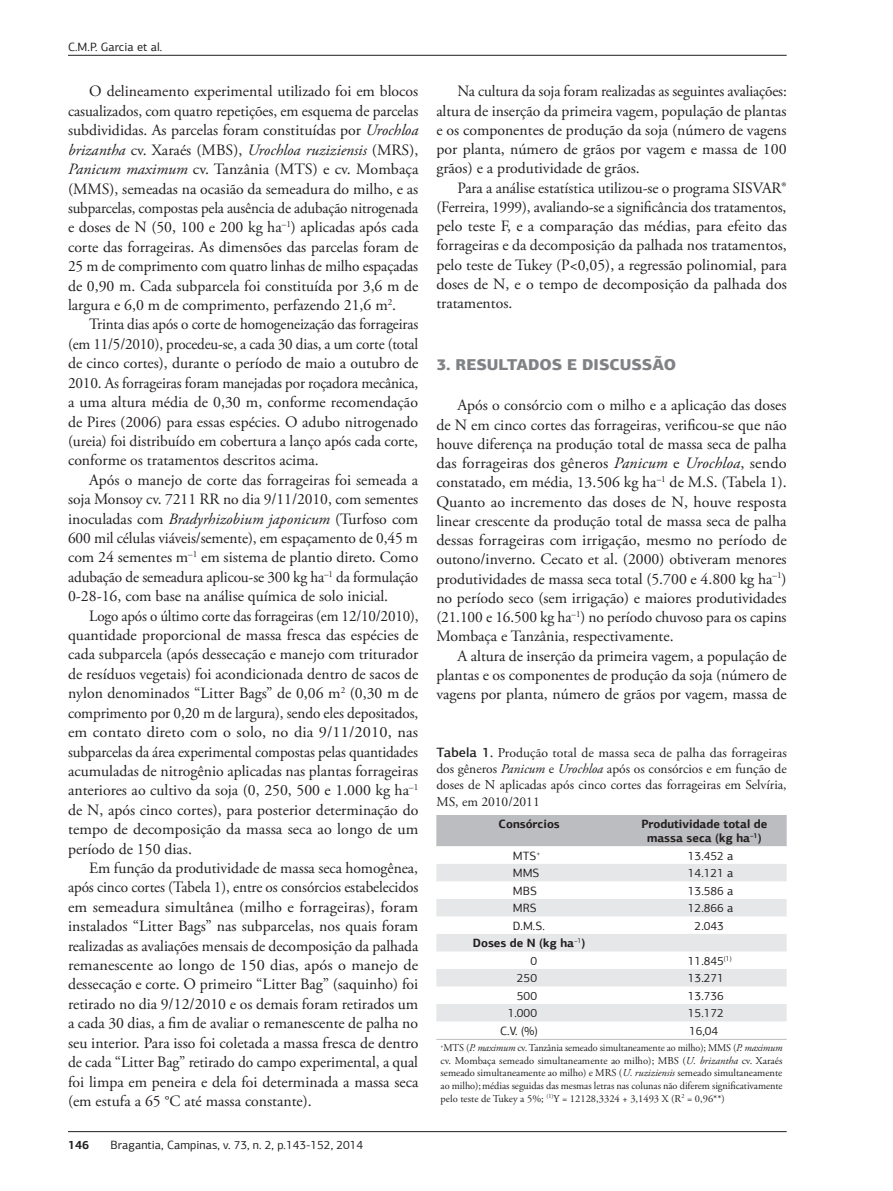
<style>
.page{position:relative;width:893px;height:1191px;background:#fff}
.page>*{position:absolute;margin:0;border:0;box-sizing:border-box;transform-origin:0 0}
.Corpo{font:15.75px/19.4px "Adobe Garamond Pro";color:#231f20;text-align:justify}
.Corpo-2{font:15.75px/19.4px "Adobe Garamond Pro";color:#231f20;text-align:justify;scale:.96 1}
.t1{font:900 15.75px "PF Agora Sans Pro";color:#808285}
._1__Legenda_figura{font:13.5px/16.2px "Adobe Garamond Pro";color:#231f20;text-align:justify}
.Tabela_corpo{font:12px "PF Agora Sans Pro";color:#231f20}
.Tabela_header{font:700 12px/14.4px "PF Agora Sans Pro";color:#231f20;text-align:center}
.Tabela_corpo-2{font:700 12px "PF Agora Sans Pro";color:#231f20}
.Tabela_footer{font:10.5px/12.6px "Adobe Garamond Pro";color:#231f20;text-align:justify;scale:.96 1}
.s1{font-style:italic}
.s2{font-family:"PF Agora Sans Pro";font-weight:500}
</style>
<div class="page">
<hr style="left:68px;top:55px;width:719px;height:1px;background:#231f20">
<hr style="left:68px;top:1131px;width:719px;height:1px;background:#231f20">
<div style="left:436px;top:815px;width:351px;height:31px;background:#bcbdc0"></div>
<svg style="left:436px;top:846px;width:351px;height:176px"></svg>
<svg style="left:436px;top:864px;width:351px;height:157px;fill:#e6e7e9"></svg>
<hr style="left:436px;top:1039px;width:186px;height:1px;background:#bcbdc0">
<hr style="left:622px;top:1039px;width:165px;height:1px;background:#bcbdc0">
<p class="Tabela_corpo" style="left:68px;top:40px;width:96px">C.M.P. Garcia et al.</p>
<p class="Corpo" style="left:68px;top:82px;width:352px;text-indent:21px">O delineamento experimental utilizado foi em blocos casualizados, com quatro repetições, em esquema de parcelas subdivididas. As parcelas foram constituídas por <span class="s1">Urochloa brizantha</span> cv. Xaraés (MBS), <span class="s1">Urochloa ruziziensis</span> (MRS), <span class="s1">Panicum maximum</span> cv. Tanzânia (MTS) e cv. Mombaça (MMS), semeadas na ocasião da semeadura do milho, e as subparcelas, compostas pela ausência de adubação nitrogenada e doses de N (50, 100 e 200 kg ha<sup>–1</sup>) aplicadas após cada corte das forrageiras. As dimensões das parcelas foram de 25 m de comprimento com quatro linhas de milho espaçadas de 0,90 m. Cada subparcela foi constituída por 3,6 m de largura e 6,0 m de comprimento, perfazendo 21,6 m<sup>2</sup>.</p>
<p class="Corpo-2" style="left:68px;top:315px;width:366px;text-indent:21px">Trinta dias após o corte de homogeneização das forrageiras (em 11/5/2010), procedeu-se, a cada 30 dias, a um corte (total de cinco cortes), durante o período de maio a outubro de 2010. As forrageiras foram manejadas por roçadora mecânica, a uma altura média de 0,30 m, conforme recomendação de Pires (2006) para essas espécies. O adubo nitrogenado (ureia) foi distribuído em cobertura a lanço após cada corte, conforme os tratamentos descritos acima.</p>
<p class="Corpo" style="left:68px;top:470px;width:352px;text-indent:21px">Após o manejo de corte das forrageiras foi semeada a soja Monsoy cv. 7211 RR no dia 9/11/2010, com sementes inoculadas com <span class="s1">Bradyrhizobium japonicum</span> (Turfoso com 600 mil células viáveis/semente), em espaçamento de 0,45 m com 24 sementes m<sup>–1</sup> em sistema de plantio direto. Como adubação de semeadura aplicou-se 300 kg ha<sup>–1</sup> da formulação 0-28-16, com base na análise química de solo inicial.</p>
<p class="Corpo-2" style="left:68px;top:606px;width:367px;text-indent:21px">Logo após o último corte das forrageiras (em 12/10/2010), quantidade proporcional de massa fresca das espécies de cada subparcela (após dessecação e manejo com triturador de resíduos vegetais) foi acondicionada dentro de sacos de nylon denominados “Litter Bags” de 0,06 m<sup>2</sup> (0,30 m de comprimento por 0,20 m de largura), sendo eles depositados, em contato direto com o solo, no dia 9/11/2010, nas subparcelas da área experimental compostas pelas quantidades acumuladas de nitrogênio aplicadas nas plantas forrageiras anteriores ao cultivo da soja (0, 250, 500 e 1.000 kg ha<sup>–1 </sup>de N, após cinco cortes), para posterior determinação do tempo de decomposição da massa seca ao longo de um período de 150 dias.</p>
<p class="Corpo" style="left:68px;top:859px;width:352px;text-indent:21px">Em função da produtividade de massa seca homogênea, após cinco cortes (Tabela 1), entre os consórcios estabelecidos em semeadura simultânea (milho e forrageiras), foram instalados “Litter Bags” nas subparcelas, nos quais foram realizadas as avaliações mensais de decomposição da palhada remanescente ao longo de 150 dias, após o manejo de dessecação e corte. O primeiro “Litter Bag” (saquinho) foi retirado no dia 9/12/2010 e os demais foram retirados um a cada 30 dias, a fim de avaliar o remanescente de palha no seu interior. Para isso foi coletada a massa fresca de dentro de cada “Litter Bag” retirado do campo experimental, a qual foi limpa em peneira e dela foi determinada a massa seca (em estufa a 65 °C até massa constante).</p>
<p class="Tabela_header" style="left:68px;top:1137px;width:23px">146</p>
<p class="Tabela_corpo" style="left:111px;top:1138px;width:254px">Bragantia, Campinas, v. 73, n. 2, p.143-152, 2014</p>
<p class="Corpo-2" style="left:436px;top:82px;width:367px;text-indent:21px">Na cultura da soja foram realizadas as seguintes avaliações: altura de inserção da primeira vagem, população de plantas e os componentes de produção da soja (número de vagens por planta, número de grãos por vagem e massa de 100 grãos) e a produtividade de grãos.</p>
<p class="Corpo" style="left:436px;top:179px;width:352px;text-indent:21px">Para a análise estatística utilizou-se o programa SISVAR® (Ferreira, 1999), avaliando-se a significância dos tratamentos, pelo teste F, e a comparação das médias, para efeito das forrageiras e da decomposição da palhada nos tratamentos, pelo teste de Tukey (P&lt;0,05), a regressão polinomial, para doses de N, e o tempo de decomposição da palhada dos tratamentos.</p>
<p class="t1" style="left:436px;top:354px;width:241px">3. RESULTADOS E DISCUSSÃO</p>
<p class="Corpo" style="left:436px;top:396px;width:352px;text-indent:21px">Após o consórcio com o milho e a aplicação das doses de N em cinco cortes das forrageiras, verificou-se que não houve diferença na produção total de massa seca de palha das forrageiras dos gêneros <span class="s1">Panicum</span> e <span class="s1">Urochloa</span>, sendo constatado, em média, 13.506 kg ha<sup>–1</sup> de M.S. (Tabela 1).<br>Quanto ao incremento das doses de N, houve resposta linear crescente da produção total de massa seca de palha dessas forrageiras com irrigação, mesmo no período de outono/inverno. Cecato et al. (2000) obtiveram menores produtividades de massa seca total (5.700 e 4.800 kg ha<sup>–1</sup>) no período seco (sem irrigação) e maiores produtividades (21.100 e 16.500 kg ha<sup>–1</sup>) no período chuvoso para os capins Mombaça e Tanzânia, respectivamente.</p>
<p class="Corpo" style="left:436px;top:646px;width:352px;text-indent:21px">A altura de inserção da primeira vagem, a população de plantas e os componentes de produção da soja (número de vagens por planta, número de grãos por vagem, massa de</p>
<p class="_1__Legenda_figura" style="left:436px;top:745px;width:352px"><span class="s2">Tabela 1.</span> Produção total de massa seca de palha das forrageiras dos gêneros <span class="s1">Panicum</span> e <span class="s1">Urochloa</span> após os consórcios e em função de doses de N aplicadas após cinco cortes das forrageiras em Selvíria, MS, em 2010/2011</p>
<p class="Tabela_header" style="left:499px;top:816px;width:63px">Consórcios</p>
<p class="Tabela_header" style="left:641px;top:816px;width:127px">Produtividade total de massa seca (kg ha<sup>–1</sup>)</p>
<p class="Tabela_corpo" style="left:513px;top:848px;width:29px">MTS<sup>+</sup></p>
<p class="Tabela_corpo" style="left:688px;top:848px;width:47px">13.452 a</p>
<p class="Tabela_corpo" style="left:513px;top:866px;width:28px">MMS</p>
<p class="Tabela_corpo" style="left:688px;top:866px;width:47px">14.121 a</p>
<p class="Tabela_corpo" style="left:513px;top:883px;width:26px">MBS</p>
<p class="Tabela_corpo" style="left:688px;top:883px;width:47px">13.586 a</p>
<p class="Tabela_corpo" style="left:513px;top:901px;width:25px">MRS</p>
<p class="Tabela_corpo" style="left:688px;top:901px;width:47px">12.866 a</p>
<p class="Tabela_corpo" style="left:513px;top:918px;width:33px">D.M.S.</p>
<p class="Tabela_corpo" style="left:695px;top:918px;width:31px">2.043</p>
<p class="Tabela_corpo-2" style="left:473px;top:935px;width:114px">Doses de N (kg ha<sup>–1</sup>)</p>
<p class="Tabela_corpo" style="left:530px;top:953px;width:8px">0</p>
<p class="Tabela_corpo" style="left:688px;top:953px;width:45px">11.845<sup>(1)</sup></p>
<p class="Tabela_corpo" style="left:517px;top:971px;width:22px">250</p>
<p class="Tabela_corpo" style="left:688px;top:971px;width:37px">13.271</p>
<p class="Tabela_corpo" style="left:517px;top:988px;width:22px">500</p>
<p class="Tabela_corpo" style="left:688px;top:988px;width:37px">13.736</p>
<p class="Tabela_corpo" style="left:508px;top:1006px;width:31px">1.000</p>
<p class="Tabela_corpo" style="left:688px;top:1006px;width:37px">15.172</p>
<p class="Tabela_corpo" style="left:500px;top:1023px;width:39px">C.V. (%)</p>
<p class="Tabela_corpo" style="left:689px;top:1023px;width:31px">16,04</p>
<p class="Tabela_footer" style="left:441px;top:1042px;width:358px"><sup>+</sup>MTS (<span class="s1">P. maximum</span> cv. Tanzânia semeado simultaneamente ao milho); MMS (<span class="s1">P. maximum </span>cv. Mombaça semeado simultaneamente ao milho); MBS (<span class="s1">U. brizantha</span> cv. Xaraés semeado simultaneamente ao milho) e MRS (<span class="s1">U. ruziziensis</span> semeado simultaneamente ao milho);médias seguidas das mesmas letras nas colunas não diferem significativamente pelo teste de Tukey a 5%; <sup>(1)</sup>Y = 12128,3324 + 3,1493 X (R<sup>2</sup> = 0,96**)</p>
</div>
